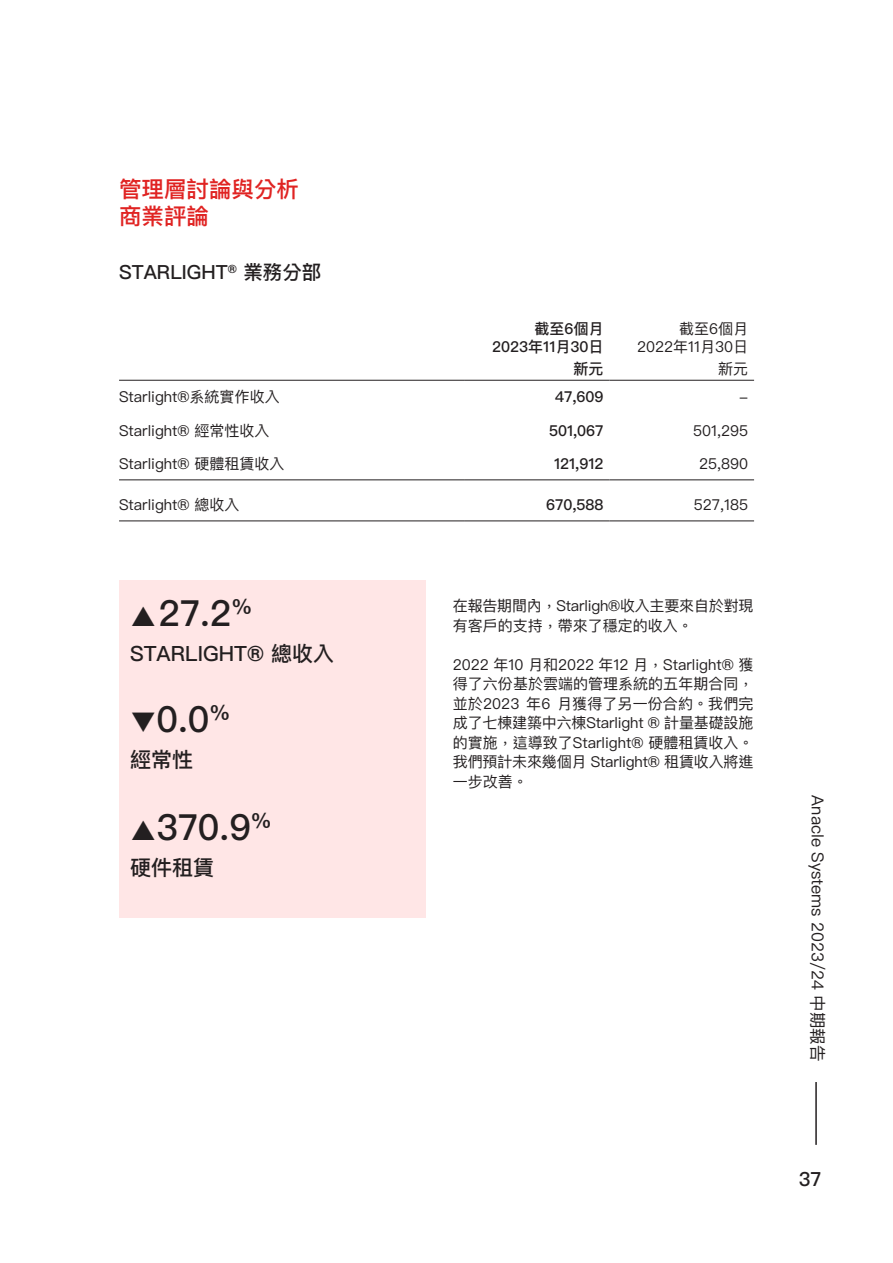
<style>
.page{position:relative;width:893px;height:1263px;background:#fff}
.page>*{position:absolute;margin:0;border:0;box-sizing:border-box;transform-origin:0 0}
.t1{font:500 36px "Ping Fang TC";color:#231f20}
.t2{font:500 22.5px "Ping Fang TC";color:#e02322}
.t3{font:500 21px "Ping Fang TC";color:#231f20}
.t4{font:500 19.5px "Ping Fang TC";color:#231f20}
.t5{font:16.5px "Ping Fang TC";color:#231f20}
.Justified{font:15px/19.5px "Ping Fang TC";color:#231f20}
.t6{font:500 15px "Ping Fang TC";color:#231f20}
</style>
<div class="page">
<hr style="left:815px;top:1082px;width:2px;height:63px;background:#231f20">
<div style="left:119px;top:580px;width:307px;height:337px;background:#ffe6e6"></div>
<hr style="left:119px;top:380px;width:346px;height:1px;background:#231f20">
<hr style="left:465px;top:380px;width:144px;height:1px;background:#231f20">
<hr style="left:609px;top:380px;width:145px;height:1px;background:#231f20">
<hr style="left:119px;top:480px;width:346px;height:1px;background:#231f20">
<hr style="left:465px;top:480px;width:144px;height:1px;background:#231f20">
<hr style="left:609px;top:480px;width:145px;height:1px;background:#231f20">
<hr style="left:119px;top:520px;width:346px;height:1px;background:#231f20">
<hr style="left:465px;top:520px;width:144px;height:1px;background:#231f20">
<hr style="left:609px;top:520px;width:145px;height:1px;background:#231f20">
<p class="t2" style="left:119px;top:175px;width:181px">管理層討論與分析</p>
<p class="t2" style="left:119px;top:202px;width:91px">商業評論</p>
<p class="t4" style="left:119px;top:260px;width:204px">STARLIGHT<sup>®</sup> 業務分部</p>
<p class="t6" style="left:534px;top:320px;width:70px">截至6個月</p>
<p class="t6" style="left:492px;top:338px;width:113px">2023年11月30日</p>
<p class="Justified" style="left:679px;top:319px;width:70px">截至6個月</p>
<p class="Justified" style="left:637px;top:337px;width:113px">2022年11月30日</p>
<p class="t6" style="left:573px;top:359px;width:31px">新元</p>
<p class="Justified" style="left:718px;top:358px;width:31px">新元</p>
<p class="Justified" style="left:119px;top:387px;width:162px">Starlight®系統實作收入</p>
<p class="t6" style="left:555px;top:388px;width:50px">47,609</p>
<p class="Justified" style="left:739px;top:387px;width:11px">-</p>
<p class="Justified" style="left:119px;top:420px;width:152px">Starlight® 經常性收入</p>
<p class="t6" style="left:549px;top:421px;width:56px">501,067</p>
<p class="Justified" style="left:693px;top:420px;width:56px">501,295</p>
<p class="Justified" style="left:119px;top:453px;width:167px">Starlight® 硬體租賃收入</p>
<p class="t6" style="left:554px;top:454px;width:51px">121,912</p>
<p class="Justified" style="left:699px;top:453px;width:50px">25,890</p>
<p class="Justified" style="left:119px;top:494px;width:122px">Starlight® 總收入</p>
<p class="t6" style="left:546px;top:495px;width:59px">670,588</p>
<p class="Justified" style="left:694px;top:494px;width:56px">527,185</p>
<p class="t1" style="left:159px;top:591px;width:95px">27.2<sup>%</sup></p>
<p class="t3" style="left:130px;top:640px;width:205px">STARLIGHT® 總收入</p>
<p class="t1" style="left:130px;top:697px;width:102px">❑0.0<sup>%</sup></p>
<p class="t3" style="left:130px;top:746px;width:64px">經常性</p>
<p class="t1" style="left:157px;top:805px;width:117px">370.9<sup>%</sup></p>
<p class="t3" style="left:130px;top:854px;width:85px">硬件租賃</p>
<p class="Justified" style="left:453px;top:596px;width:302px">在報告期間內，Starligh®收入主要來自於對現有客戶的支持，帶來了穩定的收入。</p>
<p class="Justified" style="left:453px;top:654px;width:302px;text-align:justify">2022 年10 月和2022 年12 月，Starlight® 獲得了六份基於雲端的管理系統的五年期合同，並於2023 年6 月獲得了另一份合約。我們完成了七棟建築中六棟Starlight ® 計量基礎設施的實施，這導致了Starlight® 硬體租賃收入。我們預計未來幾個月 Starlight® 租賃收入將進一步改善。</p>
<p class="t5" style="left:828px;top:795px;width:267px;rotate:90deg">Anacle Systems 2023/24 中期報告</p>
<h3 class="t4" style="left:799px;top:1167px;width:24px">37</h3>
</div>
